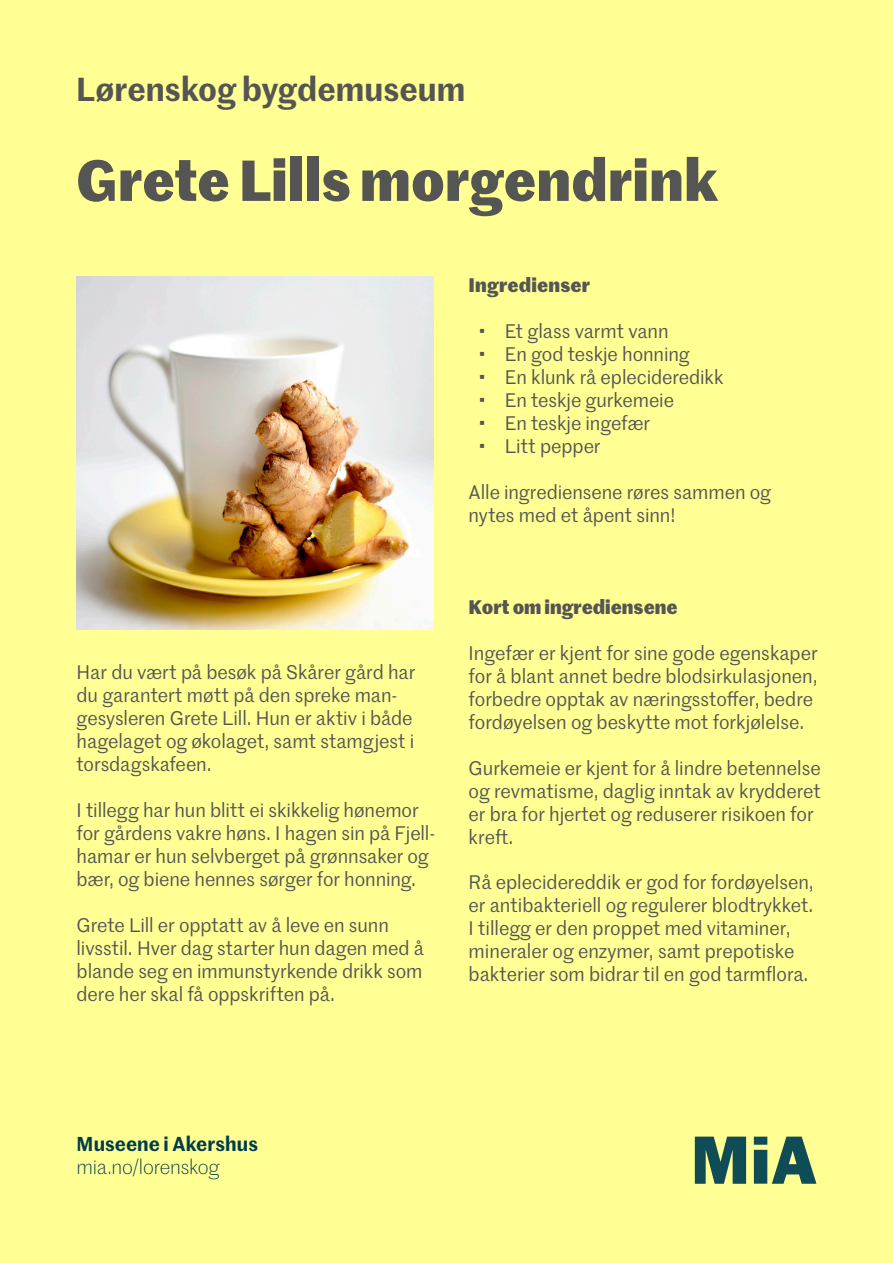
<style>
.page{position:relative;width:893px;height:1263px;background:#ffff94}
.page>*{position:absolute;margin:0;border:0;box-sizing:border-box;transform-origin:0 0}
.t1{font:700 56.25px "Marr Sans";letter-spacing:.005em;color:#555554}
.t2{font:600 32.4px "Marr Sans";color:#555554}
.t3{font:600 19.65px "Marr Sans";letter-spacing:.005em;color:#003d4c}
.t4{font:300 19.65px "Marr Sans";letter-spacing:-.005em;color:#003d4c}
.t5{font:19.2px/23px "Marr Sans";color:#555554}
.t6{font:700 19.2px "Marr Sans";color:#555554}
</style>
<div class="page">
<svg style="left:695px;top:1136px;width:51px;height:48px;background:#427162"></svg>
<svg style="left:754px;top:1136px;width:62px;height:48px;background:#70946e"></svg>
<img style="left:77px;top:276px;width:356px;height:353px">
<p class="t2" style="left:76px;top:65px;width:391px">Lørenskog bygdemuseum</p>
<p class="t1" style="left:76px;top:137px;width:643px">Grete Lills morgendrink</p>
<p class="t5" style="left:77px;top:660px;width:340px">Har du vært på besøk på Skårer gård har du garantert møtt på den spreke man&shy;gesysleren Grete Lill. Hun er aktiv i både hagelaget og økolaget, samt stamgjest i torsdagskafeen.</p>
<p class="t5" style="left:77px;top:798px;width:360px">I tillegg har hun blitt ei skikkelig hønemor for gårdens vakre høns. I hagen sin på Fjell&shy;hamar er hun selvberget på grønnsaker og bær, og biene hennes sørger for honning.</p>
<p class="t5" style="left:77px;top:913px;width:349px">Grete Lill er opptatt av å leve en sunn livsstil. Hver dag starter hun dagen med å blande seg en immunstyrkende drikk som dere her skal få oppskriften på.</p>
<p class="t6" style="left:469px;top:270px;width:123px">Ingredienser</p>
<p class="t5" style="left:478px;top:319px;width:192px">• Et glass varmt vann</p>
<p class="t5" style="left:478px;top:342px;width:213px">• En god teskje honning</p>
<p class="t5" style="left:478px;top:365px;width:247px">• En klunk rå eplecideredikk</p>
<p class="t5" style="left:478px;top:388px;width:197px">• En teskje gurkemeie</p>
<p class="t5" style="left:478px;top:411px;width:173px">• En teskje ingefær</p>
<p class="t5" style="left:478px;top:434px;width:124px">• Litt pepper</p>
<p class="t5" style="left:469px;top:479px;width:304px">Alle ingrediensene røres sammen og</p>
<p class="t5" style="left:469px;top:502px;width:208px">nytes med et åpent sinn!</p>
<p class="t6" style="left:469px;top:592px;width:211px">Kort om ingrediensene</p>
<p class="t5" style="left:469px;top:640px;width:351px">Ingefær er kjent for sine gode egenskaper for å blant annet bedre blodsirkulasjonen, forbedre opptak av næringsstoffer, bedre fordøyelsen og beskytte mot forkjølelse.</p>
<p class="t5" style="left:469px;top:755px;width:354px">Gurkemeie er kjent for å lindre betennelse og revmatisme, daglig inntak av krydderet er bra for hjertet og reduserer risikoen for kreft.</p>
<p class="t5" style="left:469px;top:870px;width:347px">Rå eplecidereddik er god for fordøyelsen, er antibakteriell og regulerer blodtrykket.<br>I tillegg er den proppet med vitaminer, mineraler og enzymer, samt prepotiske bakterier som bidrar til en god tarmflora.</p>
<p class="t3" style="left:77px;top:1129px;width:183px">Museene i Akershus</p>
<p class="t4" style="left:77px;top:1154px;width:145px">mia.no/lorenskog</p>
</div>
